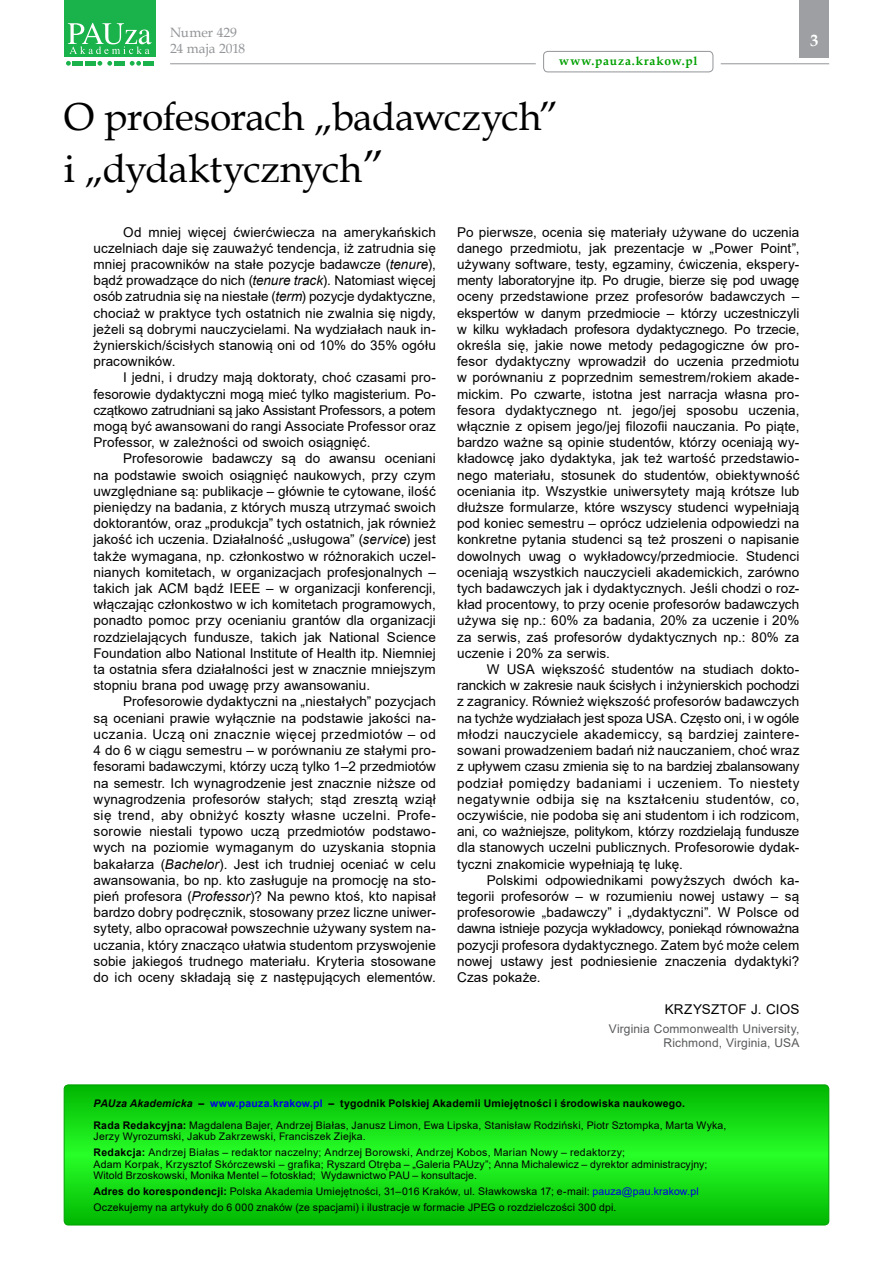
<style>
.page{position:relative;width:893px;height:1263px;background:#fff}
.page>*{position:absolute;margin:0;border:0;box-sizing:border-box;transform-origin:0 0}
.t1{font:39px/52.2px "Book Antiqua";letter-spacing:-.015em;color:#000}
.t2{font:700 16.5px "Book Antiqua";color:#fff}
.t3{font:13.5px/16.2px "Arial";letter-spacing:.01em;color:#000;text-align:justify}
.t4{font:13.5px/16.2px "Book Antiqua";color:#939598}
.t5{font:12px/14.4px "Arial";letter-spacing:.01em;color:#58595b;text-align:right}
.t6{font:700 12px "Book Antiqua";letter-spacing:.07em;color:#00a000}
.t7{font:10.5px/11.6px "Arial";letter-spacing:.015em;color:#000}
.s1{font-size:43.5px}
.s2{font-style:italic}
.s3{font-weight:700;font-style:italic}
.s4{font-weight:700}
.s5{font-weight:700;color:#0000e1}
.s6{color:#0000e1}
</style>
<div class="page">
<div style="left:799px;top:0;width:30px;height:57px;background:#9d9fa2"></div>
<svg style="left:66px;top:61px;width:5px;height:5px"></svg>
<svg style="left:97px;top:61px;width:15px;height:5px"></svg>
<svg style="left:130px;top:61px;width:11px;height:5px"></svg>
<div style="left:73px;top:61px;width:10px;height:5px;background:#19b24b"></div>
<div style="left:85px;top:61px;width:11px;height:5px;background:#19b24b"></div>
<div style="left:114px;top:61px;width:11px;height:5px;background:#19b24b"></div>
<div style="left:143px;top:61px;width:11px;height:5px;background:#19b24b"></div>
<div style="left:64px;top:0;width:92px;height:56px;background:#19b24b"></div>
<svg style="left:68px;top:23px;width:83px;height:31px"></svg>
<hr style="left:170px;top:63px;width:366px;height:1px;background:#939598">
<div style="left:543px;top:51px;width:170px;height:21px;border:1px solid #939598;border-radius:4px"></div>
<hr style="left:721px;top:63px;width:108px;height:1px;background:#939598">
<svg style="left:64px;top:1085px;width:765px;height:140px;background:#14da14"></svg>
<div style="left:64px;top:1084px;width:765px;height:141px;border:1px solid #00a000;border-radius:4px"></div>
<p class="t4" style="left:170px;top:24px;width:77px">Numer 429<br>24 maja 2018</p>
<p class="t2" style="left:810px;top:30px;width:10px">3</p>
<p class="t6" style="left:559px;top:53px;width:140px">www.pauza.krakow.pl</p>
<h1 class="t1" style="left:64px;top:89px;width:497px">O profesorach „badawczych” i „dydaktycznych<span class="s1">”</span></h1>
<p class="t3" style="left:94px;top:224px;width:344px;text-indent:30px">Od mniej więcej ćwierćwiecza na amerykańskich uczelniach daje się zauważyć tendencja, iż zatrudnia się mniej pracowników na stałe pozycje badawcze (<span class="s2">tenure</span>), bądź prowadzące do nich (<span class="s2">tenure track</span>). Natomiast więcej osób zatrudnia się na niestałe (<span class="s2">term</span>) pozycje dydaktyczne, chociaż w praktyce tych ostatnich nie zwalnia się nigdy, jeżeli są dobrymi nauczycielami. Na wydziałach nauk in&shy;żynierskich/ścisłych stanowią oni od 10% do 35% ogółu pracowników.</p>
<p class="t3" style="left:94px;top:369px;width:344px;text-indent:30px">I jedni, i drudzy mają doktoraty, choć czasami pro&shy;fesorowie dydaktyczni mogą mieć tylko magisterium. Po&shy;czątkowo zatrudniani są jako Assistant Professors, a potem mogą być awansowani do rangi Associate Professor oraz Professor, w zależności od swoich osiągnięć.</p>
<p class="t3" style="left:94px;top:450px;width:344px;text-indent:30px">Profesorowie badawczy są do awansu oceniani na podstawie swoich osiągnięć naukowych, przy czym uwzględniane są: publikacje – głównie te cytowane, ilość pieniędzy na badania, z których muszą utrzymać swoich doktorantów, oraz „produkcja” tych ostatnich, jak również jakość ich uczenia. Działalność „usługowa” (<span class="s2">service</span>) jest także wymagana, np. członkostwo w różnorakich uczel&shy;nianych komitetach, w organizacjach profesjonalnych – takich jak ACM bądź IEEE – w organizacji konferencji, włączając członkostwo w ich komitetach programowych, ponadto pomoc przy ocenianiu grantów dla organizacji rozdzielających fundusze, takich jak National Science Foundation albo National Institute of Health itp. Niemniej ta ostatnia sfera działalności jest w znacznie mniejszym stopniu brana pod uwagę przy awansowaniu.</p>
<p class="t3" style="left:94px;top:693px;width:344px;text-indent:30px">Profesorowie dydaktyczni na „niestałych” pozycjach są oceniani prawie wyłącznie na podstawie jakości na&shy;uczania. Uczą oni znacznie więcej przedmiotów – od 4 do 6 w ciągu semestru – w porównaniu ze stałymi pro&shy;fesorami badawczymi, którzy uczą tylko 1–2 przedmiotów na semestr. Ich wynagrodzenie jest znacznie niższe od wynagrodzenia profesorów stałych; stąd zresztą wziął się trend, aby obniżyć koszty własne uczelni. Profe&shy;sorowie niestali typowo uczą przedmiotów podstawo&shy;wych na poziomie wymaganym do uzyskania stopnia bakałarza (<span class="s2">Bachelor</span>). Jest ich trudniej oceniać w celu awansowania, bo np. kto zasługuje na promocję na sto&shy;pień profesora (<span class="s2">Professor</span>)? Na pewno ktoś, kto napisał bardzo dobry podręcznik, stosowany przez liczne uniwer&shy;sytety, albo opracował powszechnie używany system na&shy;uczania, który znacząco ułatwia studentom przyswojenie sobie jakiegoś trudnego materiału. Kryteria stosowane do ich oceny składają się z następujących elementów.</p>
<p class="t3" style="left:457px;top:224px;width:344px">Po pierwsze, ocenia się materiały używane do uczenia danego przedmiotu, jak prezentacje w „Power Point”, używany software, testy, egzaminy, ćwiczenia, ekspery&shy;menty laboratoryjne itp. Po drugie, bierze się pod uwagę oceny przedstawione przez profesorów badawczych – ekspertów w danym przedmiocie – którzy uczestniczyli w kilku wykładach profesora dydaktycznego. Po trzecie, określa się, jakie nowe metody pedagogiczne ów pro&shy;fesor dydaktyczny wprowadził do uczenia przedmiotu w porównaniu z poprzednim semestrem/rokiem akade&shy;mickim. Po czwarte, istotna jest narracja własna pro&shy;fesora dydaktycznego nt. jego/jej sposobu uczenia, włącznie z opisem jego/jej filozofii nauczania. Po piąte, bardzo ważne są opinie studentów, którzy oceniają wy&shy;kładowcę jako dydaktyka, jak też wartość przedstawio&shy;nego materiału, stosunek do studentów, obiektywność oceniania itp. Wszystkie uniwersytety mają krótsze lub dłuższe formularze, które wszyscy studenci wypełniają pod koniec semestru – oprócz udzielenia odpowiedzi na konkretne pytania studenci są też proszeni o napisanie dowolnych uwag o wykładowcy/przedmiocie. Studenci oceniają wszystkich nauczycieli akademickich, zarówno tych badawczych jak i dydaktycznych. Jeśli chodzi o roz&shy;kład procentowy, to przy ocenie profesorów badawczych używa się np.: 60% za badania, 20% za uczenie i 20% za serwis, zaś profesorów dydaktycznych np.: 80% za uczenie i 20% za serwis.</p>
<p class="t3" style="left:457px;top:661px;width:344px;text-indent:30px">W USA większość studentów na studiach dokto&shy;ranckich w zakresie nauk ścisłych i inżynierskich pochodzi z zagranicy. Również większość profesorów badawczych na tychże wydziałach jest spoza USA. Często oni, i w ogóle młodzi nauczyciele akademiccy, są bardziej zaintere&shy;sowani prowadzeniem badań niż nauczaniem, choć wraz z upływem czasu zmienia się to na bardziej zbalansowany podział pomiędzy badaniami i uczeniem. To niestety negatywnie odbija się na kształceniu studentów, co, oczywiście, nie podoba się ani studentom i ich rodzicom, ani, co ważniejsze, politykom, którzy rozdzielają fundusze dla stanowych uczelni publicznych. Profesorowie dydak&shy;tyczni znakomicie wypełniają tę lukę.</p>
<p class="t3" style="left:457px;top:872px;width:344px;text-indent:30px">Polskimi odpowiednikami powyższych dwóch ka&shy;tegorii profesorów – w rozumieniu nowej ustawy – są profesorowie „badawczy” i „dydaktyczni”. W Polsce od dawna istnieje pozycja wykładowcy, poniekąd równoważna pozycji profesora dydaktycznego. Zatem być może celem nowej ustawy jest podniesienie znaczenia dydaktyki?<br>Czas pokaże.</p>
<p class="t3" style="left:665px;top:1001px;width:136px">KRZYSZTOF J. CIOS</p>
<p class="t5" style="left:609px;top:1021px;width:192px">Virginia Commonwealth University,<br>Richmond, Virginia, USA</p>
<p class="t7" style="left:94px;top:1092px;width:634px;line-height:22.2px"><span class="s3">PAUza Akademicka</span> <span class="s4">–</span> <span class="s5">www.pauza.krakow.pl</span> <span class="s4">– tygodnik Polskiej Akademii Umiejętności i środowiska naukowego.<br>Rada Redakcyjna:</span> Magdalena Bajer, Andrzej Białas, Janusz Limon, Ewa Lipska, Stanisław Rodziński, Piotr Sztompka, Marta Wyka,</p>
<p class="t7" style="left:94px;top:1128px;width:533px;line-height:15.8px">Jerzy Wyrozumski, Jakub Zakrzewski, Franciszek Ziejka.<br><span class="s4">Redakcja:</span> Andrzej Białas – redaktor naczelny; Andrzej Borowski, Andrzej Kobos, Marian Nowy – redaktorzy;</p>
<p class="t7" style="left:94px;top:1158px;width:615px">Adam Korpak, Krzysztof Skórczewski – grafika; Ryszard Otręba – „Galeria PAUzy”; Anna Michalewicz – dyrektor administracyjny;<br>Witold Brzoskowski, Monika Mentel – fotoskład; Wydawnictwo PAU – konsultacje.</p>
<p class="t7" style="left:94px;top:1183px;width:607px;line-height:15.8px"><span class="s4">Adres do korespondencji:</span> Polska Akademia Umiejętności, 31–016 Kraków, ul. Sławkowska 17; e-mail: <span class="s6">pauza@pau.krakow.pl<br></span>Oczekujemy na artykuły do 6 000 znaków (ze spacjami) i ilustracje w formacie JPEG o rozdzielczości 300 dpi.</p>
<p class="t7" style="left:94px;top:1155px;width:615px"><span class="s4">Redakcja:</span> Andrzej Białas – redaktor naczelny; Andrzej Borowski, Andrzej Kobos, Marian Nowy – redaktorzy;<br>Adam Korpak, Krzysztof Skórczewski – grafika; Ryszard Otręba – „Galeria PAUzy”; Anna Michalewicz – dyrektor administracyjny;</p>
</div>
